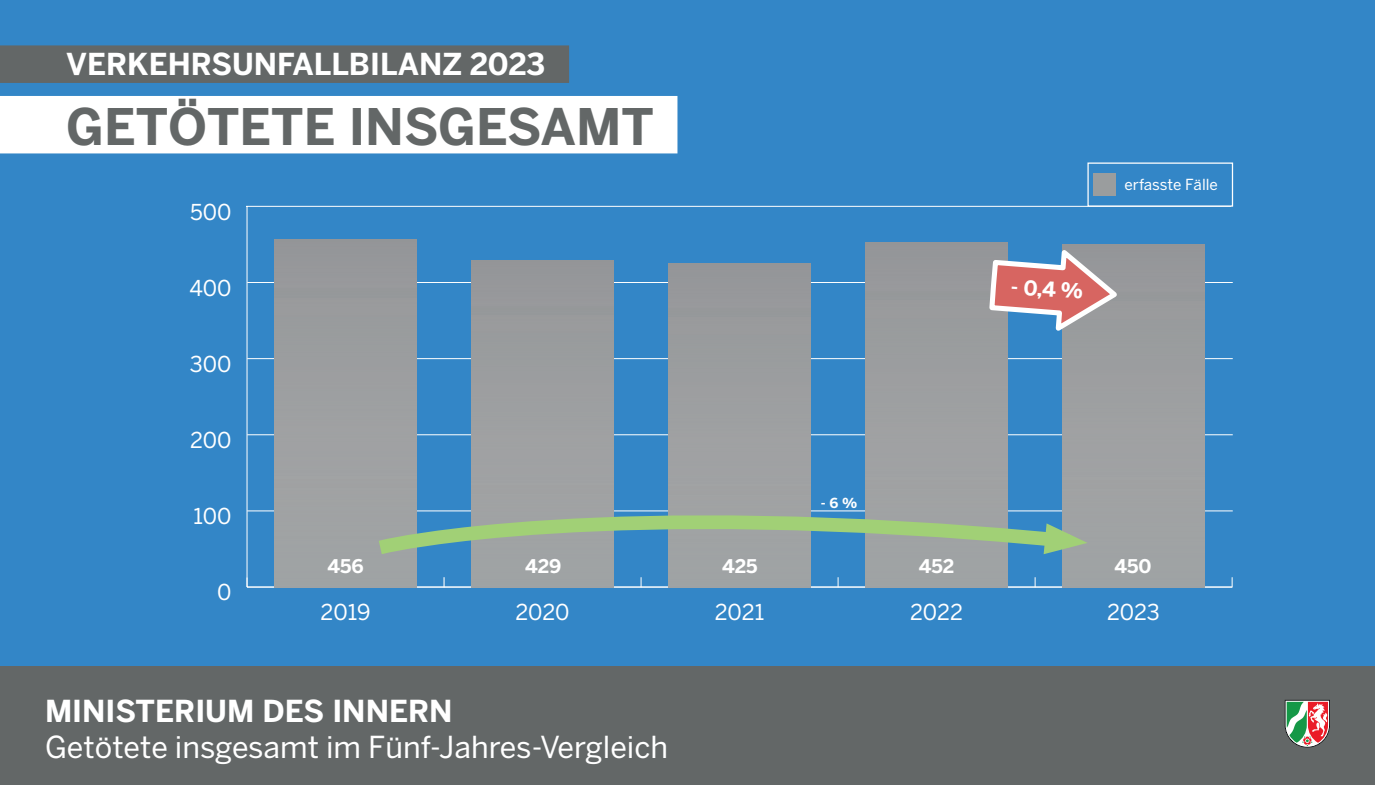
<style>
.page{position:relative;width:1375px;height:785px;background:#fff}
.page>*{position:absolute;margin:0;border:0;box-sizing:border-box;transform-origin:0 0}
.t1{font:700 50px "Benton Sans";color:#636767}
.t2{font:30.12px "Benton Sans";color:#fff}
.t3{font:700 30.12px "Benton Sans";color:#fff}
.t4{font:700 30px "Benton Sans";color:#fff}
.t5{font:21.75px "Benton Sans";color:#fff}
.t6{font:700 20.38px "Benton Sans";color:#fff}
.t7{font:700 18.75px "Benton Sans";color:#fff}
.t8{font:15.12px "Benton Sans";color:#fff}
.t9{font:700 13.75px "Benton Sans";color:#fff}
</style>
<div class="page">
<div style="left:0;top:0;width:1375px;height:769px;background:#3386c7"></div>
<hr style="left:247px;top:206px;width:1px;height:381px;background:#fff">
<hr style="left:247px;top:587px;width:985px;height:1px;background:#fff">
<hr style="left:248px;top:511px;width:985px;height:1px;background:#fff">
<hr style="left:248px;top:435px;width:985px;height:1px;background:#fff">
<hr style="left:248px;top:358px;width:985px;height:1px;background:#fff">
<hr style="left:248px;top:282px;width:985px;height:1px;background:#fff">
<hr style="left:246px;top:206px;width:985px;height:1px;background:#fff">
<div style="left:275px;top:240px;width:141px;height:347px;background:#9ea0a1"></div>
<div style="left:472px;top:260px;width:141px;height:327px;background:#9d9ea0"></div>
<div style="left:669px;top:263px;width:142px;height:324px;background:#9d9ea0"></div>
<div style="left:866px;top:243px;width:142px;height:344px;background:#9d9fa0"></div>
<div style="left:1063px;top:244px;width:142px;height:343px;background:#9fa1a2"></div>
<div style="left:0;top:45px;width:569px;height:38px;background:#636767"></div>
<div style="left:0;top:96px;width:677px;height:57px;background:#fff"></div>
<div style="left:0;top:666px;width:1375px;height:119px;background:#636767"></div>
<svg style="left:987px;top:242px;width:136px;height:93px"></svg>
<div style="left:1087px;top:163px;width:146px;height:44px;background:#3386c7;border:1px solid #fff"></div>
<div style="left:1093px;top:173px;width:23px;height:23px;background:#9a9d9e"></div>
<svg style="left:379px;top:496px;width:684px;height:64px"></svg>
<svg style="left:1044px;top:523px;width:43px;height:31px"></svg>
<svg style="left:1285px;top:700px;width:45px;height:48px"></svg>
<p class="t4" style="left:66px;top:47px;width:481px">VERKEHRSUNFALLBILANZ 2023</p>
<h1 class="t1" style="left:66px;top:97px;width:589px">GETÖTETE INSGESAMT</h1>
<p class="t5" style="left:190px;top:199px;width:43px">500</p>
<p class="t5" style="left:189px;top:275px;width:44px">400</p>
<p class="t5" style="left:190px;top:351px;width:43px">300</p>
<p class="t5" style="left:190px;top:427px;width:43px">200</p>
<p class="t5" style="left:194px;top:504px;width:40px">100</p>
<p class="t9" style="left:821px;top:495px;width:38px">- 6 %</p>
<p class="t6" style="left:1012px;top:274px;width:74px;rotate:4deg">- 0,4 %</p>
<p class="t8" style="left:1125px;top:176px;width:95px">erfasste Fälle</p>
<p class="t5" style="left:217px;top:580px;width:16px">0</p>
<p class="t7" style="left:328px;top:555px;width:38px">456</p>
<p class="t7" style="left:525px;top:555px;width:38px">429</p>
<p class="t7" style="left:722px;top:555px;width:37px">425</p>
<p class="t7" style="left:919px;top:555px;width:37px">452</p>
<p class="t7" style="left:1114px;top:555px;width:39px">450</p>
<p class="t5" style="left:321px;top:599px;width:52px">2019</p>
<p class="t5" style="left:516px;top:599px;width:55px">2020</p>
<p class="t5" style="left:715px;top:599px;width:51px">2021</p>
<p class="t5" style="left:910px;top:599px;width:54px">2022</p>
<p class="t5" style="left:1107px;top:599px;width:54px">2023</p>
<p class="t3" style="left:45px;top:693px;width:409px">MINISTERIUM DES INNERN</p>
<p class="t2" style="left:45px;top:729px;width:625px">Getötete insgesamt im Fünf-Jahres-Vergleich</p>
</div>
